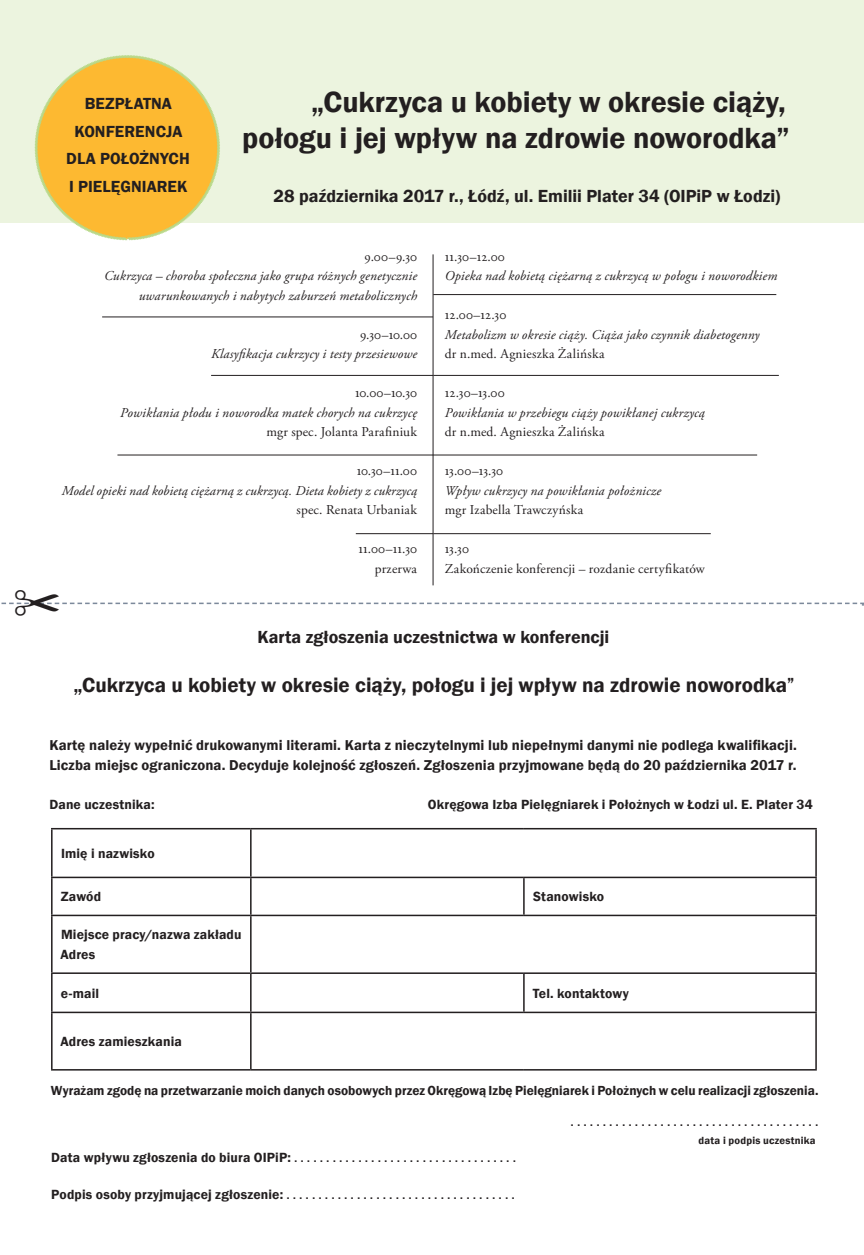
<style>
.page{position:relative;width:864px;height:1255px;background:#fff}
.page>*{position:absolute;margin:0;border:0;box-sizing:border-box;transform-origin:0 0}
._002_Akapit_zwykły{font:600 30px/36px "Franklin Gothic";color:#231f20;text-align:right}
._002_Akapit_zwykły-2{font:600 21px "Franklin Gothic";color:#231f20}
._002_Akapit_zwykły-3{font:600 18px "Franklin Gothic";color:#231f20}
._002_Akapit_zwykły-4{font:600 16.5px "Franklin Gothic";letter-spacing:.005em;color:#231f20}
._002_Akapit_zwykły-5{font:600 14.7px "Franklin Gothic";letter-spacing:.01em;color:#231f20}
._002_Akapit_zwykły-6{font:600 13.65px "Franklin Gothic";letter-spacing:.01em;color:#231f20}
.Akapit_zwykły{font:italic 13.5px/19.5px "Adobe Garamond Pro";letter-spacing:.01em;color:#231f20;text-align:right}
.Akapit_zwykły-2{font:13.5px "Adobe Garamond Pro";letter-spacing:.02em;color:#231f20}
._002_Akapit_zwykły-7{font:600 13.5px "Franklin Gothic";color:#231f20}
._002_Akapit_zwykły-8{font:600 10.65px "Franklin Gothic";letter-spacing:.02em;color:#231f20}
.s1{font-family:"Minion Pro"}
.s2{font-weight:500}
.s3{font-size:13.65px}
</style>
<div class="page">
<div style="left:0;top:0;width:863px;height:222px;background:#ecf4df"></div>
<hr style="left:51px;top:828px;width:200px;height:1px;background:#231f20">
<hr style="left:51px;top:829px;width:2px;height:47px;background:#231f20">
<hr style="left:251px;top:828px;width:272px;height:1px;background:#231f20">
<hr style="left:250px;top:829px;width:1px;height:47px;background:#231f20">
<hr style="left:523px;top:828px;width:293px;height:1px;background:#231f20">
<hr style="left:815px;top:829px;width:1px;height:47px;background:#231f20">
<hr style="left:51px;top:876px;width:200px;height:2px;background:#231f20">
<hr style="left:51px;top:878px;width:2px;height:36px;background:#231f20">
<hr style="left:251px;top:876px;width:272px;height:2px;background:#231f20">
<hr style="left:250px;top:878px;width:1px;height:36px;background:#231f20">
<hr style="left:523px;top:876px;width:293px;height:2px;background:#231f20">
<hr style="left:523px;top:878px;width:1px;height:36px;background:#231f20">
<hr style="left:815px;top:878px;width:1px;height:36px;background:#231f20">
<hr style="left:51px;top:914px;width:200px;height:2px;background:#231f20">
<hr style="left:51px;top:916px;width:2px;height:56px;background:#231f20">
<hr style="left:251px;top:914px;width:272px;height:2px;background:#231f20">
<hr style="left:250px;top:916px;width:1px;height:56px;background:#231f20">
<hr style="left:523px;top:914px;width:293px;height:2px;background:#231f20">
<hr style="left:815px;top:916px;width:1px;height:56px;background:#231f20">
<hr style="left:51px;top:972px;width:200px;height:1px;background:#231f20">
<hr style="left:51px;top:973px;width:2px;height:38px;background:#231f20">
<hr style="left:251px;top:972px;width:272px;height:1px;background:#231f20">
<hr style="left:250px;top:973px;width:1px;height:38px;background:#231f20">
<hr style="left:523px;top:972px;width:293px;height:1px;background:#231f20">
<hr style="left:523px;top:973px;width:1px;height:38px;background:#231f20">
<hr style="left:815px;top:973px;width:1px;height:38px;background:#231f20">
<hr style="left:51px;top:1011px;width:200px;height:2px;background:#231f20">
<hr style="left:51px;top:1013px;width:2px;height:56px;background:#231f20">
<hr style="left:251px;top:1011px;width:272px;height:2px;background:#231f20">
<hr style="left:250px;top:1013px;width:1px;height:56px;background:#231f20">
<hr style="left:523px;top:1011px;width:293px;height:2px;background:#231f20">
<hr style="left:815px;top:1013px;width:1px;height:56px;background:#231f20">
<hr style="left:51px;top:1069px;width:200px;height:1px;background:#231f20">
<hr style="left:251px;top:1069px;width:272px;height:1px;background:#231f20">
<hr style="left:523px;top:1069px;width:293px;height:1px;background:#231f20">
<hr style="left:432px;top:254px;width:1px;height:331px;background:#231f20">
<hr style="left:102px;top:317px;width:331px;height:1px;background:#231f20">
<hr style="left:433px;top:294px;width:343px;height:1px;background:#231f20">
<hr style="left:433px;top:375px;width:345px;height:1px;background:#231f20">
<hr style="left:432px;top:455px;width:324px;height:1px;background:#231f20">
<hr style="left:433px;top:533px;width:277px;height:1px;background:#231f20">
<hr style="left:211px;top:375px;width:222px;height:1px;background:#231f20">
<hr style="left:117px;top:455px;width:316px;height:1px;background:#231f20">
<hr style="left:355px;top:533px;width:78px;height:1px;background:#231f20">
<svg style="left:34px;top:55px;width:186px;height:186px"></svg>
<svg style="left:1px;top:602px;width:862px;height:4px"></svg>
<p class="_002_Akapit_zwykły-4" style="left:85px;top:93px;width:89px">BEZPŁATNA</p>
<p class="_002_Akapit_zwykły-4" style="left:74px;top:121px;width:109px">KONFERENCJA</p>
<p class="_002_Akapit_zwykły-4" style="left:66px;top:148px;width:125px">DLA POŁOŻNYCH</p>
<p class="_002_Akapit_zwykły-4" style="left:69px;top:176px;width:120px">I PIELĘGNIAREK</p>
<p class="_002_Akapit_zwykły" style="left:242px;top:84px;width:548px">„Cukrzyca u kobiety w okresie ciąży, połogu i jej wpływ na zdrowie noworodka”</p>
<p class="_002_Akapit_zwykły-3" style="left:273px;top:185px;width:508px">28 października 2017 r., Łódź, ul. Emilii Plater 34 (OIPiP w Łodzi)</p>
<p class="Akapit_zwykły-2" style="left:364px;top:248px;width:54px">9.00–9.30</p>
<p class="Akapit_zwykły" style="left:104px;top:266px;width:314px">Cukrzyca – choroba społeczna jako grupa różnych genetycznie uwarunkowanych i nabytych zaburzeń metabolicznych</p>
<p class="Akapit_zwykły-2" style="left:360px;top:326px;width:58px">9.30–<span class="s1">1</span>0.00</p>
<p class="Akapit_zwykły" style="left:211px;top:344px;width:207px">Klasyfikacja cukrzycy i testy przesiewowe</p>
<p class="Akapit_zwykły-2" style="left:355px;top:385px;width:63px"><span class="s1">1</span>0.00–<span class="s1">1</span>0.30</p>
<p class="Akapit_zwykły" style="left:120px;top:403px;width:298px">Powikłania płodu i noworodka matek chorych na cukrzycę</p>
<p class="Akapit_zwykły-2" style="left:266px;top:424px;width:152px">mgr spec. Jolanta Parafiniuk</p>
<p class="Akapit_zwykły-2" style="left:356px;top:463px;width:62px"><span class="s1">1</span>0.30–<span class="s1">11</span>.00</p>
<p class="Akapit_zwykły" style="left:62px;top:481px;width:356px">Model opieki nad kobietą ciężarną z cukrzycą. Dieta kobiety z cukrzycą</p>
<p class="Akapit_zwykły-2" style="left:296px;top:502px;width:122px">spec. Renata Urbaniak</p>
<p class="Akapit_zwykły-2" style="left:358px;top:541px;width:60px"><span class="s1">11</span>.00–<span class="s1">11</span>.30</p>
<p class="Akapit_zwykły-2" style="left:375px;top:560px;width:44px">przerwa</p>
<p class="Akapit_zwykły-2" style="left:444px;top:248px;width:61px"><span class="s1">11</span>.30–<span class="s1">1</span>2.00</p>
<p class="Akapit_zwykły" style="left:444px;top:266px;width:334px">Opieka nad kobietą ciężarną z cukrzycą w połogu i noworodkiem</p>
<p class="Akapit_zwykły-2" style="left:444px;top:307px;width:63px"><span class="s1">1</span>2.00–<span class="s1">1</span>2.30</p>
<p class="Akapit_zwykły" style="left:444px;top:325px;width:316px">Metabolizm w okresie ciąży. Ciąża jako czynnik diabetogenny</p>
<p class="Akapit_zwykły-2" style="left:444px;top:346px;width:161px">dr n.med. Agnieszka Żalińska</p>
<p class="Akapit_zwykły-2" style="left:444px;top:385px;width:61px"><span class="s1">1</span>2.30–<span class="s1">1</span>3.00</p>
<p class="Akapit_zwykły" style="left:444px;top:403px;width:261px">Powikłania w przebiegu ciąży powikłanej cukrzycą</p>
<p class="Akapit_zwykły-2" style="left:444px;top:424px;width:161px">dr n.med. Agnieszka Żalińska</p>
<p class="Akapit_zwykły-2" style="left:444px;top:463px;width:60px"><span class="s1">1</span>3.00–<span class="s1">1</span>3.30</p>
<p class="Akapit_zwykły" style="left:444px;top:481px;width:218px">Wpływ cukrzycy na powikłania położnicze</p>
<p class="Akapit_zwykły-2" style="left:444px;top:502px;width:140px">mgr Izabella Trawczyńska</p>
<p class="Akapit_zwykły-2" style="left:444px;top:541px;width:26px"><span class="s1">1</span>3.30</p>
<p class="Akapit_zwykły-2" style="left:444px;top:560px;width:261px">Zakończenie konferencji – rozdanie certyfikatów</p>
<p class="_002_Akapit_zwykły-3" style="left:257px;top:626px;width:353px">Karta zgłoszenia uczestnictwa w konferencji</p>
<p class="_002_Akapit_zwykły-2" style="left:73px;top:672px;width:722px">„Cukrzyca u kobiety w okresie ciąży, połogu i jej wpływ na zdrowie noworodka<span class="s2">”</span></p>
<p class="_002_Akapit_zwykły-5" style="left:49px;top:735px;width:748px">Kartę należy wypełnić drukowanymi literami. Karta z nieczytelnymi lub niepełnymi danymi nie podlega kwalifikacji.</p>
<p class="_002_Akapit_zwykły-5" style="left:49px;top:755px;width:748px">Liczba miejsc ograniczona. Decyduje kolejność zgłoszeń. Zgłoszenia przyjmowane będą do 20 października 2017 r.</p>
<p class="_002_Akapit_zwykły-6" style="left:49px;top:796px;width:106px">Dane uczestnika:</p>
<p class="_002_Akapit_zwykły-6" style="left:428px;top:796px;width:386px">Okręgowa Izba Pielęgniarek i Położnych w Łodzi ul. E. Plater 34</p>
<p class="_002_Akapit_zwykły-6" style="left:61px;top:844px;width:95px">Imię i nazwisko</p>
<p class="_002_Akapit_zwykły-6" style="left:61px;top:888px;width:42px">Zawód</p>
<p class="_002_Akapit_zwykły-6" style="left:533px;top:888px;width:72px">Stanowisko</p>
<p class="_002_Akapit_zwykły-6" style="left:61px;top:926px;width:182px">Miejsce pracy/nazwa zakładu</p>
<p class="_002_Akapit_zwykły-6" style="left:60px;top:946px;width:36px">Adres</p>
<p class="_002_Akapit_zwykły-6" style="left:61px;top:984px;width:40px">e-mail</p>
<p class="_002_Akapit_zwykły-6" style="left:532px;top:984px;width:98px">Tel. kontaktowy</p>
<p class="_002_Akapit_zwykły-6" style="left:60px;top:1032px;width:123px">Adres zamieszkania</p>
<p class="_002_Akapit_zwykły-7" style="left:51px;top:1082px;width:768px">Wyrażam zgodę na przetwarzanie moich danych osobowych przez Okręgową Izbę Pielęgniarek i Położnych w celu realizacji zgłoszenia.</p>
<p class="_002_Akapit_zwykły-8" style="left:570px;top:1115px;width:248px">.......................................</p>
<p class="_002_Akapit_zwykły-8" style="left:698px;top:1133px;width:118px">data i podpis uczestnika</p>
<p class="_002_Akapit_zwykły-8" style="left:51px;top:1151px;width:466px"><span class="s3">Data wpływu zgłoszenia do biura OIPiP:</span> ...................................</p>
<p class="_002_Akapit_zwykły-8" style="left:51px;top:1188px;width:464px"><span class="s3">Podpis osoby przyjmującej zgłoszenie:</span> ....................................</p>
</div>
